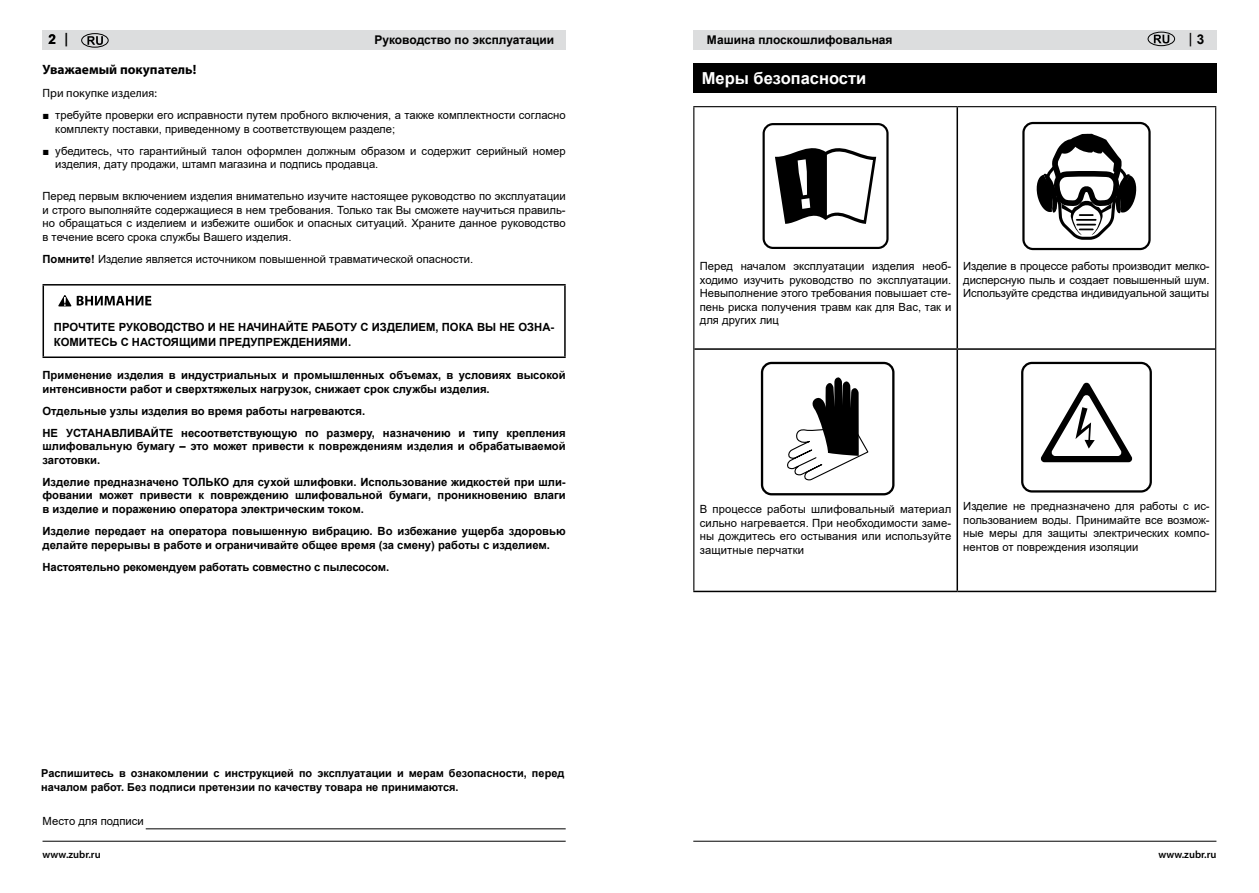
<style>
.page{position:relative;width:1259px;height:893px;background:#fff}
.page>*{position:absolute;margin:0;border:0;box-sizing:border-box;transform-origin:0 0}
.t1{font:700 16.5px "Arial";color:#fff}
.t2{font:700 13.5px "Myriad Pro";color:#000}
.t3{font:700 13.5px "Arial";color:#000}
.t4{font:600 13.5px "Myriad Pro";color:#000}
.t5{font:700 12px "Arial";color:#000}
.t6{font:12px "Myriad Pro";color:#000}
.t7{font:11.25px/13.5px "Arial";color:#000;text-align:justify}
.t8{font:700 11.25px/13.5px "Arial";color:#000}
.t9{font:700 10.95px/13.5px "Arial";color:#000}
.t10{font:600 10.5px "Myriad Pro";color:#000}
.s1{font-family:"Myriad Pro"}
.s2{font-family:"Arial";font-weight:700}
.s3{font-family:"Times New Roman"}
.s4{font-weight:700}
</style>
<div class="page">
<div style="left:693px;top:30px;width:523px;height:20px;background:#dcddde"></div>
<div style="left:43px;top:30px;width:523px;height:20px;background:#dcddde"></div>
<hr style="left:693px;top:841px;width:523px;height:1px;background:#000">
<hr style="left:43px;top:841px;width:523px;height:1px;background:#000">
<svg style="left:87px;top:36px;width:16px;height:9px"></svg>
<div style="left:81px;top:33px;width:27px;height:15px;border:1px solid #000;border-radius:50%"></div>
<svg style="left:1153px;top:35px;width:16px;height:8px"></svg>
<div style="left:1147px;top:32px;width:28px;height:14px;border:1px solid #000;border-radius:50%"></div>
<hr style="left:43px;top:284px;width:523px;height:2px;background:#000">
<hr style="left:43px;top:286px;width:1px;height:70px;background:#000">
<hr style="left:564px;top:286px;width:2px;height:70px;background:#000">
<hr style="left:43px;top:356px;width:523px;height:2px;background:#000">
<svg style="left:58px;top:295px;width:93px;height:11px"></svg>
<hr style="left:146px;top:828px;width:420px;height:1px;background:#000">
<div style="left:693px;top:64px;width:523px;height:29px;background:#000"></div>
<hr style="left:956px;top:107px;width:2px;height:241px;background:#000">
<hr style="left:694px;top:348px;width:263px;height:2px;background:#000">
<hr style="left:957px;top:348px;width:258px;height:2px;background:#000">
<hr style="left:956px;top:350px;width:2px;height:241px;background:#000">
<hr style="left:693px;top:591px;width:264px;height:1px;background:#000">
<hr style="left:957px;top:591px;width:259px;height:1px;background:#000">
<hr style="left:693px;top:106px;width:264px;height:1px;background:#000">
<hr style="left:693px;top:107px;width:1px;height:242px;background:#000">
<hr style="left:957px;top:106px;width:259px;height:1px;background:#000">
<hr style="left:1215px;top:107px;width:1px;height:242px;background:#000">
<hr style="left:693px;top:349px;width:1px;height:242px;background:#000">
<hr style="left:1215px;top:349px;width:1px;height:242px;background:#000">
<div style="left:762px;top:123px;width:126px;height:126px;border:2px solid #000;border-radius:9px"></div>
<svg style="left:775px;top:148px;width:101px;height:76px"></svg>
<svg style="left:1036px;top:134px;width:101px;height:106px"></svg>
<div style="left:1022px;top:122px;width:128px;height:128px;border:2px solid #000;border-radius:10px"></div>
<div style="left:761px;top:362px;width:133px;height:133px;border:2px solid #000;border-radius:10px"></div>
<svg style="left:787px;top:377px;width:82px;height:104px"></svg>
<svg style="left:1040px;top:382px;width:93px;height:80px"></svg>
<div style="left:1021px;top:362px;width:131px;height:131px;border:2px solid #000;border-radius:10px"></div>
<p class="t3" style="left:48px;top:30px;width:21px">2 <span class="s1">|</span></p>
<p class="t4" style="left:1189px;top:30px;width:17px">| <span class="s2">3</span></p>
<p class="t2" style="left:43px;top:61px;width:155px">Уважаемый покупатель!</p>
<p class="t6" style="left:43px;top:86px;width:116px">При покупке изделия:</p>
<p class="t7" style="left:55px;top:109px;width:512px;text-indent:-13px"><span class="s3">■</span> требуйте проверки его исправности путем пробного включения, а также комплектности согласно комплекту поставки, приведенному в соответствующем разделе;</p>
<p class="t7" style="left:55px;top:144px;width:512px;text-indent:-13px"><span class="s3">■</span> убедитесь, что гарантийный талон оформлен должным образом и содержит серийный номер изделия, дату продажи, штамп магазина и подпись продавца.</p>
<p class="t7" style="left:43px;top:190px;width:524px">Перед первым включением изделия внимательно изучите настоящее руководство по эксплуатации и строго выполняйте содержащиеся в нем требования. Только так Вы сможете научиться правиль&shy;но обращаться с изделием и избежите ошибок и опасных ситуаций. Храните данное руководство в течение всего срока службы Вашего изделия.</p>
<p class="t7" style="left:43px;top:252px;width:432px"><span class="s4">Помните!</span> Изделие является источником повышенной травматической опасности.</p>
<p class="t5" style="left:374px;top:31px;width:181px">Руководство по эксплуатации</p>
<p class="t5" style="left:707px;top:31px;width:187px">Машина плоскошлифовальная</p>
<h1 class="t1" style="left:702px;top:67px;width:166px">Меры безопасности</h1>
<p class="t7" style="left:700px;top:260px;width:253px">Перед началом эксплуатации изделия необ&shy;ходимо изучить руководство по эксплуатации.<br>Невыполнение этого требования повышает сте&shy;пень риска получения травм как для Вас, так и для других лиц</p>
<p class="t7" style="left:963px;top:259px;width:248px">Изделие в процессе работы производит мелко&shy;дисперсную пыль и создает повышенный шум.<br>Используйте средства индивидуальной защиты</p>
<p class="t8" style="left:54px;top:320px;width:502px;line-height:14.4px">ПРОЧТИТЕ РУКОВОДСТВО И НЕ НАЧИНАЙТЕ РАБОТУ С ИЗДЕЛИЕМ, ПОКА ВЫ НЕ ОЗНА-<br>КОМИТЕСЬ С НАСТОЯЩИМИ ПРЕДУПРЕЖДЕНИЯМИ.</p>
<p class="t8" style="left:43px;top:369px;width:525px">Применение изделия в индустриальных и промышленных объемах, в условиях высокой интенсивности работ и сверхтяжелых нагрузок, снижает срок службы изделия.</p>
<p class="t8" style="left:43px;top:400px;width:524px;line-height:22px">Отдельные узлы изделия во время работы нагреваются.<br>НЕ УСТАНАВЛИВАЙТЕ несоответствующую по размеру, назначению и типу крепления</p>
<p class="t8" style="left:43px;top:440px;width:524px">шлифовальную бумагу – это может привести к повреждениям изделия и обрабатываемой заготовки.</p>
<p class="t8" style="left:43px;top:475px;width:524px;text-align:justify">Изделие предназначено ТОЛЬКО для сухой шлифовки. Использование жидкостей при шли&shy;фовании может привести к повреждению шлифовальной бумаги, проникновению влаги в изделие и поражению оператора электрическим током.</p>
<p class="t8" style="left:43px;top:524px;width:525px">Изделие передает на оператора повышенную вибрацию. Во избежание ущерба здоровью делайте перерывы в работе и ограничивайте общее время (за смену) работы с изделием.</p>
<p class="t8" style="left:43px;top:560px;width:348px">Настоятельно рекомендуем работать совместно с пылесосом.</p>
<p class="t9" style="left:41px;top:767px;width:524px">Распишитесь в ознакомлении с инструкцией по эксплуатации и мерам безопасности, перед началом работ. Без подписи претензии по качеству товара не принимаются.</p>
<p class="t7" style="left:43px;top:814px;width:103px">Место для подписи</p>
<p class="t7" style="left:700px;top:502px;width:253px">В процессе работы шлифовальный материал сильно нагревается. При необходимости заме&shy;ны дождитесь его остывания или используйте защитные перчатки</p>
<p class="t7" style="left:963px;top:500px;width:248px">Изделие не предназначено для работы с ис&shy;пользованием воды. Принимайте все возмож&shy;ные меры для защиты электрических компо&shy;нентов от повреждения изоляции</p>
<p class="t10" style="left:43px;top:847px;width:60px">www.zubr.ru</p>
<p class="t10" style="left:1158px;top:847px;width:60px">www.zubr.ru</p>
</div>
